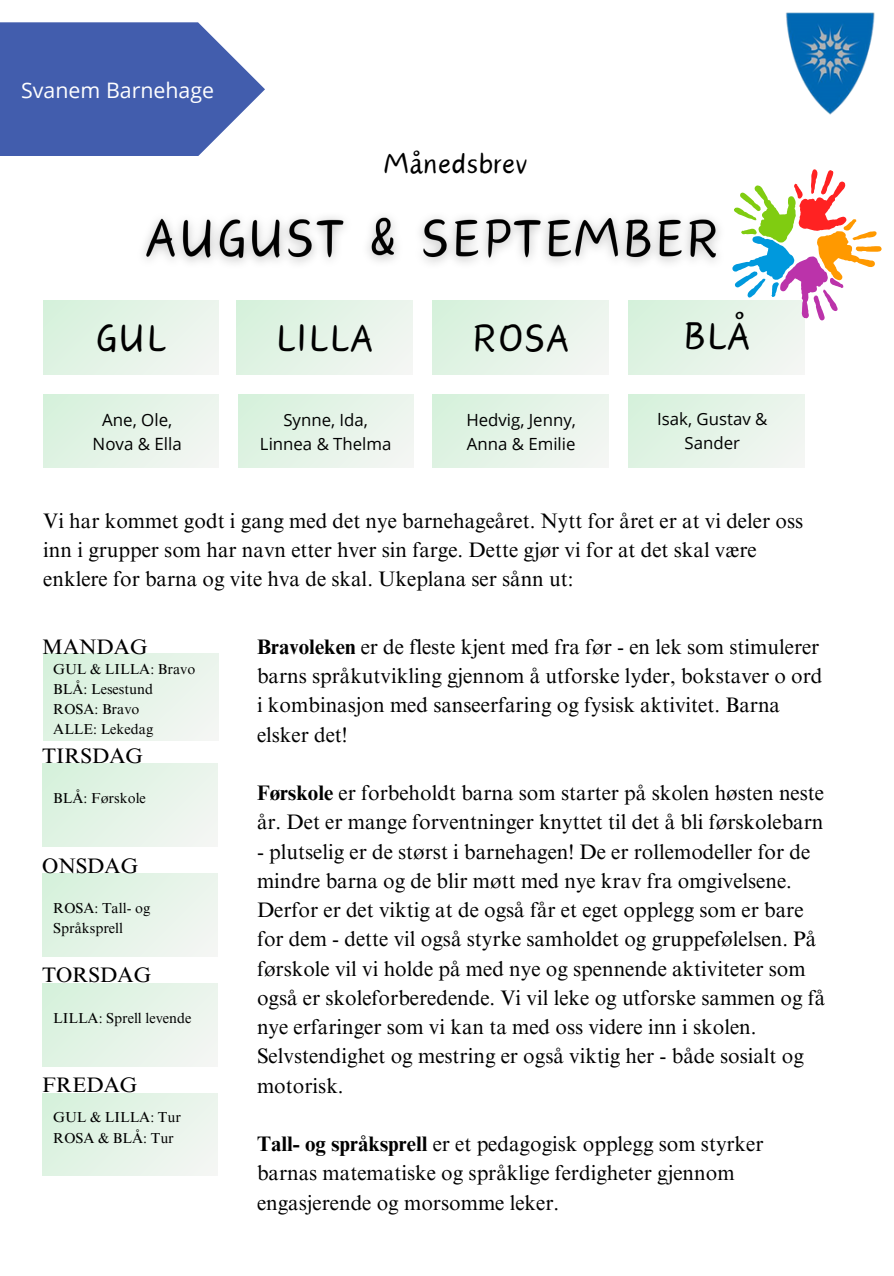
<style>
.page{position:relative;width:894px;height:1276px;background:#fff}
.page>*{position:absolute;margin:0;border:0;box-sizing:border-box;transform-origin:0 0}
.t1{font:48px "Canva Wander World";color:#000}
.t2{font:35.4px "Canva Wander World";color:#000}
.t3{font:21.3px "Open Sans";color:#fff}
.t4{font:21px/29.2px "Times NRMT Pro";color:#000}
.t5{font:16.95px/23.5px "Open Sans";color:#000;text-align:center}
.t6{font:16.8px/23.4px "Open Sans";color:#000;text-align:center}
.t7{font:14.4px "Times NRMT Pro";color:#000}
.s1{font-weight:700}
</style>
<div class="page">
<img style="left:785px;top:13px;width:90px;height:102px">
<svg style="left:0;top:22px;width:265px;height:134px;background:#5a71b7"></svg>
<div style="left:43px;top:300px;width:176px;height:74px;background:linear-gradient(to right,#d9f2de,#f1f5f1)"></div>
<div style="left:432px;top:300px;width:176px;height:74px;background:linear-gradient(to right,#d9f2de,#f0f5f1)"></div>
<div style="left:628px;top:300px;width:176px;height:74px;background:linear-gradient(to right,#d8f2dd,#f3f6f2)"></div>
<div style="left:236px;top:300px;width:176px;height:74px;background:linear-gradient(to right,#d9f2de,#f0f5f1)"></div>
<div style="left:43px;top:394px;width:176px;height:74px;background:linear-gradient(to right,#d9f2de,#f1f5f1)"></div>
<div style="left:238px;top:394px;width:175px;height:74px;background:linear-gradient(to right,#d9f2de,#f1f5f1)"></div>
<div style="left:432px;top:394px;width:176px;height:74px;background:linear-gradient(to right,#d9f2de,#f1f5f1)"></div>
<div style="left:628px;top:394px;width:176px;height:74px;background:linear-gradient(to right,#d9f2de,#f1f5f1)"></div>
<svg style="left:724px;top:169px;width:158px;height:159px"></svg>
<img style="left:144px;top:204px;width:588px;height:73px">
<div style="left:43px;top:654px;width:175px;height:86px;background:linear-gradient(to right,#d9f2de,#f0f5f0)"></div>
<div style="left:42px;top:764px;width:176px;height:82px;background:linear-gradient(to right,#d9f2de,#f0f5f0)"></div>
<div style="left:42px;top:873px;width:176px;height:83px;background:linear-gradient(to right,#d9f2de,#f0f5f0)"></div>
<div style="left:42px;top:983px;width:176px;height:83px;background:linear-gradient(to right,#d9f2de,#f0f5f0)"></div>
<div style="left:42px;top:1093px;width:176px;height:82px;background:linear-gradient(to right,#d9f2de,#f0f5f0)"></div>
<h5 class="t3" style="left:21px;top:75px;width:194px">Svanem Barnehage</h5>
<p class="t2" style="left:383px;top:148px;width:146px">Månedsbrev</p>
<h3 class="t1" style="left:95px;top:316px;width:73px">GUL</h3>
<h2 class="t1" style="left:275px;top:316px;width:100px">LILLA</h2>
<h2 class="t1" style="left:471px;top:316px;width:100px">ROSA</h2>
<h2 class="t1" style="left:681px;top:314px;width:70px">BLÅ</h2>
<h2 class="t5" style="left:93px;top:408px;width:91px">Ane, Ole,<br>Nova &amp; Ella</h2>
<h6 class="t6" style="left:260px;top:408px;width:133px">Synne, Ida,<br>Linnea &amp; Thelma</h6>
<h6 class="t6" style="left:466px;top:408px;width:111px;text-align:left">Hedvig, Jenny,<br>Anna &amp; Emilie</h6>
<h6 class="t6" style="left:657px;top:407px;width:112px">Isak, Gustav &amp;<br>Sander</h6>
<h6 class="t4" style="left:43px;top:508px;width:761px">Vi har kommet godt i gang med det nye barnehageåret. Nytt for året er at vi deler oss inn i grupper som har navn etter hver sin farge. Dette gjør vi for at det skal være enklere for barna og vite hva de skal. Ukeplana ser sånn ut:</h6>
<h5 class="t4" style="left:42px;top:635px;width:106px">MANDAG</h5>
<h4 class="t7" style="left:53px;top:663px;width:144px">GUL &amp; LILLA: Bravo</h4>
<h5 class="t7" style="left:53px;top:684px;width:101px">BLÅ: Lesestund</h5>
<h5 class="t7" style="left:53px;top:704px;width:88px">ROSA: Bravo</h5>
<h5 class="t7" style="left:53px;top:724px;width:101px">ALLE: Lekedag</h5>
<p class="t4" style="left:42px;top:744px;width:102px">TIRSDAG</p>
<p class="t7" style="left:53px;top:792px;width:94px">BLÅ: Førskole</p>
<p class="t4" style="left:42px;top:853px;width:97px">ONSDAG</p>
<p class="t7" style="left:53px;top:902px;width:98px">ROSA: Tall- og</p>
<p class="t7" style="left:53px;top:923px;width:71px">Språksprell</p>
<p class="t4" style="left:42px;top:963px;width:110px">TORSDAG</p>
<h4 class="t7" style="left:53px;top:1012px;width:140px">LILLA: Sprell levende</h4>
<h4 class="t4" style="left:42px;top:1073px;width:96px">FREDAG</h4>
<p class="t7" style="left:53px;top:1112px;width:129px">GUL &amp; LILLA: Tur</p>
<h4 class="t7" style="left:53px;top:1132px;width:122px">ROSA &amp; BLÅ: Tur</h4>
<p class="t4" style="left:257px;top:635px;width:567px"><span class="s1">Bravoleken</span> er de fleste kjent med fra før - en lek som stimulerer barns språkutvikling gjennom å utforske lyder, bokstaver o ord i kombinasjon med sanseerfaring og fysisk aktivitet. Barna elsker det!</p>
<h4 class="t4" style="left:257px;top:781px;width:568px"><span class="s1">Førskole</span> er forbeholdt barna som starter på skolen høsten neste år. Det er mange forventninger knyttet til det å bli førskolebarn</h4>
<h4 class="t4" style="left:257px;top:839px;width:570px">- plutselig er de størst i barnehagen! De er rollemodeller for de mindre barna og de blir møtt med nye krav fra omgivelsene.<br>Derfor er det viktig at de også får et eget opplegg som er bare for dem - dette vil også styrke samholdet og gruppefølelsen. På førskole vil vi holde på med nye og spennende aktiviteter som også er skoleforberedende. Vi vil leke og utforske sammen og få nye erfaringer som vi kan ta med oss videre inn i skolen.<br>Selvstendighet og mestring er også viktig her - både sosialt og motorisk.</h4>
<p class="t4" style="left:257px;top:1132px;width:508px"><span class="s1">Tall- og språksprell</span> er et pedagogisk opplegg som styrker barnas matematiske og språklige ferdigheter gjennom engasjerende og morsomme leker.</p>
</div>
